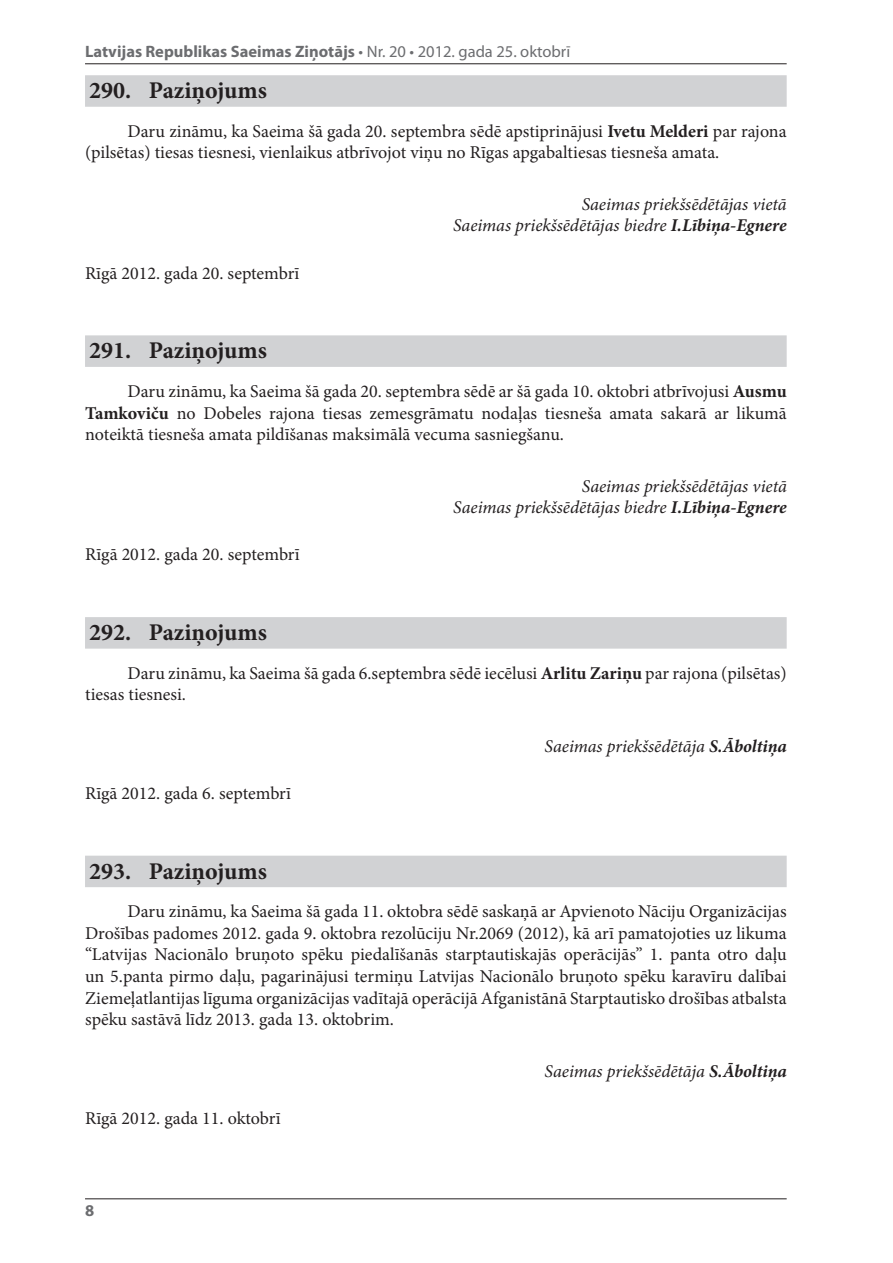
<style>
.page{position:relative;width:893px;height:1263px;background:#fff}
.page>*{position:absolute;margin:0;border:0;box-sizing:border-box;transform-origin:0 0}
.t1{font:700 24px "Minion Pro";color:#231f20}
.t2{font:18px/21.6px "Minion Pro";color:#231f20}
.t3{font:italic 18px/21.6px "Minion Pro";letter-spacing:-.005em;color:#231f20;text-align:right}
.t4{font:700 16.5px "Myriad Pro";color:#6c6d70}
.s1{font-weight:400}
.s2{font-weight:700}
</style>
<div class="page">
<hr style="left:85px;top:63px;width:702px;height:1px;background:#231f20">
<hr style="left:85px;top:1198px;width:702px;height:1px;background:#231f20">
<div style="left:85px;top:75px;width:702px;height:32px;background:#d1d2d4"></div>
<div style="left:85px;top:335px;width:702px;height:32px;background:#d1d2d4"></div>
<div style="left:85px;top:617px;width:702px;height:32px;background:#d1d2d4"></div>
<div style="left:85px;top:856px;width:702px;height:31px;background:#d1d2d4"></div>
<p class="t4" style="left:85px;top:41px;width:487px">Latvijas Republikas Saeimas Ziņotājs <span class="s1">• Nr. 20 • 2012. gada 25. oktobrī</span></p>
<h1 class="t1" style="left:89px;top:74px;width:179px">290. Paziņojums</h1>
<p class="t2" style="left:85px;top:120px;width:703px;text-indent:43px">Daru zināmu, ka Saeima šā gada 20. septembra sēdē apstiprinājusi <span class="s2">Ivetu Melderi</span> par rajona (pilsētas) tiesas tiesnesi, vienlaikus atbrīvojot viņu no Rīgas apgabaltiesas tiesneša amata.</p>
<p class="t3" style="left:453px;top:193px;width:335px">Saeimas priekšsēdētājas vietā<br>Saeimas priekšsēdētājas biedre <span class="s2">I.Lībiņa-Egnere</span></p>
<p class="t2" style="left:85px;top:262px;width:216px">Rīgā 2012. gada 20. septembrī</p>
<h1 class="t1" style="left:89px;top:334px;width:179px">291. Paziņojums</h1>
<p class="t2" style="left:85px;top:380px;width:703px;text-align:justify;text-indent:42px">Daru zināmu, ka Saeima šā gada 20. septembra sēdē ar šā gada 10. oktobri atbrīvojusi <span class="s2">Ausmu Tamkoviču</span> no Dobeles rajona tiesas zemesgrāmatu nodaļas tiesneša amata sakarā ar likumā noteiktā tiesneša amata pildīšanas maksimālā vecuma sasniegšanu.</p>
<p class="t3" style="left:453px;top:475px;width:335px">Saeimas priekšsēdētājas vietā<br>Saeimas priekšsēdētājas biedre <span class="s2">I.Lībiņa-Egnere</span></p>
<p class="t2" style="left:85px;top:544px;width:216px">Rīgā 2012. gada 20. septembrī</p>
<h1 class="t1" style="left:89px;top:615px;width:179px">292. Paziņojums</h1>
<p class="t2" style="left:85px;top:662px;width:703px;text-indent:42px">Daru zināmu, ka Saeima šā gada 6.septembra sēdē iecēlusi <span class="s2">Arlitu Zariņu</span> par rajona (pilsētas) tiesas tiesnesi.</p>
<p class="t3" style="left:545px;top:735px;width:244px">Saeimas priekšsēdētāja <span class="s2">S.Āboltiņa</span></p>
<p class="t2" style="left:85px;top:782px;width:207px">Rīgā 2012. gada 6. septembrī</p>
<h1 class="t1" style="left:89px;top:854px;width:179px">293. Paziņojums</h1>
<p class="t2" style="left:85px;top:901px;width:703px;text-align:justify;text-indent:43px">Daru zināmu, ka Saeima šā gada 11. oktobra sēdē saskaņā ar Apvienoto Nāciju Organizācijas Drošības padomes 2012. gada 9. oktobra rezolūciju Nr.2069 (2012), kā arī pamatojoties uz likuma “Latvijas Nacionālo bruņoto spēku piedalīšanās starptautiskajās operācijās” 1. panta otro daļu un 5.panta pirmo daļu, pagarinājusi termiņu Latvijas Nacionālo bruņoto spēku karavīru dalībai Ziemeļatlantijas līguma organizācijas vadītajā operācijā Afganistānā Starptautisko drošības atbalsta spēku sastāvā līdz 2013. gada 13. oktobrim.</p>
<p class="t3" style="left:545px;top:1060px;width:244px">Saeimas priekšsēdētāja <span class="s2">S.Āboltiņa</span></p>
<p class="t2" style="left:85px;top:1107px;width:197px">Rīgā 2012. gada 11. oktobrī</p>
<p class="t4" style="left:85px;top:1199px;width:11px">8</p>
</div>
